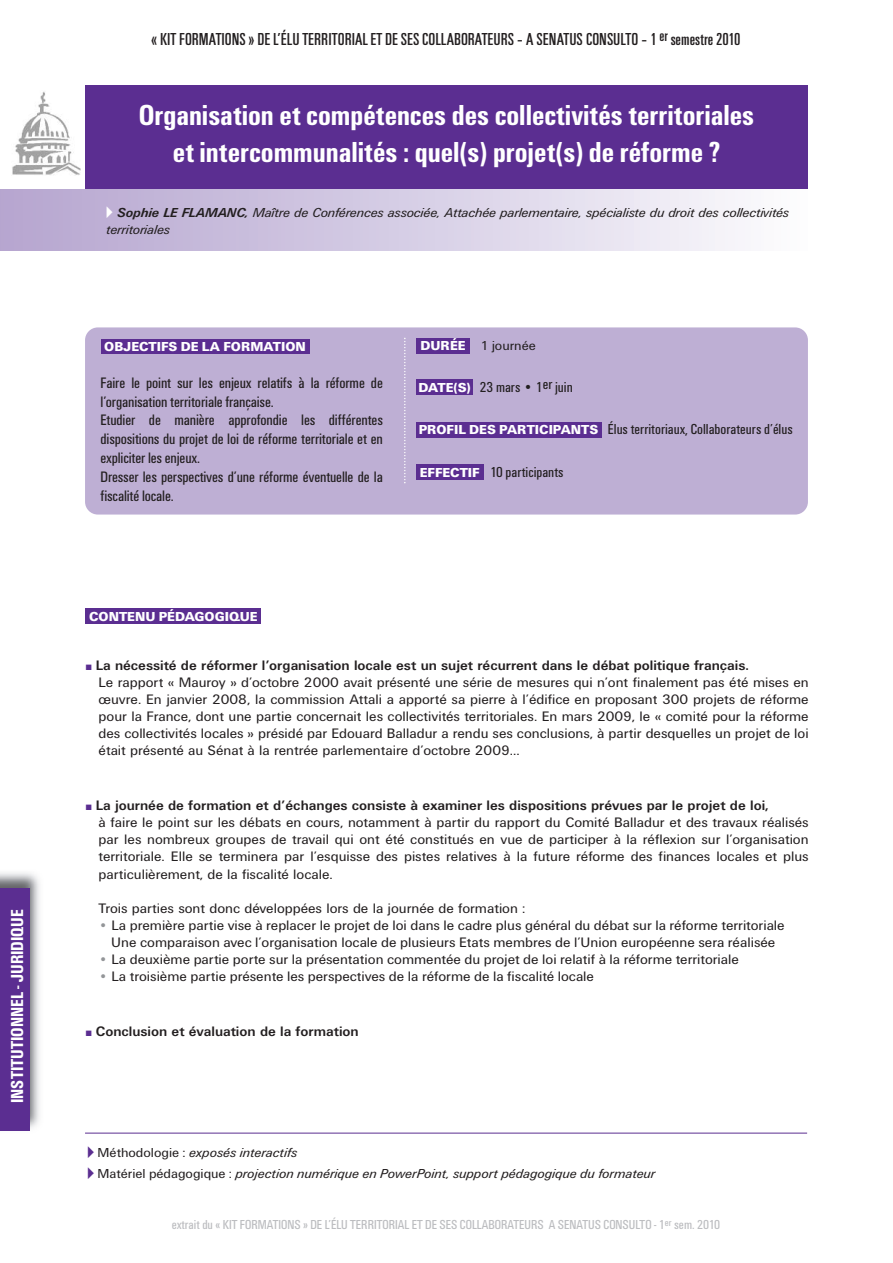
<style>
.page{position:relative;width:893px;height:1263px;background:#fff}
.page>*{position:absolute;margin:0;border:0;box-sizing:border-box;transform-origin:0 0}
.t1{font:700 condensed 30px/36px "Unitus T";color:#fff;text-align:center}
.t2{font:condensed 18px "Unitus T";color:#231f20}
.t3{font:700 condensed 18px "Unitus T";color:#fff}
.t4{font:condensed 15.75px/18.9px "Unitus T";letter-spacing:-.01em;color:#231f20}
.t5{font:condensed 15px "Unitus T";color:#231f20}
.t6{font:14.25px/17.1px "Unitus T";color:#231f20;text-align:justify}
.t7{font:700 14.25px "Unitus T";color:#231f20}
.t8{font:italic 13.5px/16.5px "Unitus T";letter-spacing:-.01em;color:#231f20}
.t9{font:condensed 13.5px "Unitus T";color:#bcbdc0}
.t10{font:900 13.5px "Unitus T";color:#fff}
.t11{font:13.5px "Unitus T";color:#231f20}
.s1{font-family:"European Pi Three";font-style:normal;color:#fff}
.s2{font-weight:700}
.s3{color:#939598}
.s4{font-family:"European Pi Three";font-style:normal;color:#5b2e91}
.s5{font-style:normal}
</style>
<div class="page">
<img style="left:0;top:872px;width:40px;height:257px">
<div style="left:0;top:888px;width:30px;height:243px;background:#5b2e91"></div>
<div style="left:0;top:174px;width:808px;height:77px;background:linear-gradient(to right,#b4a3cf,#fbfbfd)"></div>
<div style="left:85px;top:327px;width:723px;height:187px;background:#beafd4;border-radius:13px"></div>
<div style="left:85px;top:85px;width:723px;height:104px;background:#5b2e91"></div>
<div style="left:101px;top:340px;width:209px;height:14px;background:#5b2e91"></div>
<div style="left:416px;top:379px;width:57px;height:16px;background:#5b2e91"></div>
<div style="left:416px;top:338px;width:54px;height:15px;background:#5b2e91"></div>
<div style="left:416px;top:464px;width:67px;height:16px;background:#5b2e91"></div>
<div style="left:416px;top:422px;width:185px;height:15px;background:#5b2e91"></div>
<div style="left:86px;top:608px;width:175px;height:16px;background:#5b2e91"></div>
<svg style="left:404px;top:338px;width:2px;height:145px"></svg>
<div style="left:0;top:85px;width:85px;height:104px;background:#fff"></div>
<img style="left:12px;top:91px;width:69px;height:84px">
<hr style="left:85px;top:1133px;width:722px;height:1px;background:#5b2e91">
<p class="t3" style="left:6px;top:1103px;width:195px;rotate:-90deg">INSTITUTIONNEL - JURIDIQUE</p>
<p class="t2" style="left:151px;top:28px;width:591px">« KIT FORMATIONS » DEL’ÉLU TERRITORIAL ET DE SES COLLABORATEURS – A SENATUS CONSULTO– 1 <sup>er</sup> semestre2010</p>
<h1 class="t1" style="left:139px;top:97px;width:617px">Organisation et compétences des collectivités territoriales et intercommunalités : quel(s) projet(s) de réforme ?</h1>
<p class="t8" style="left:106px;top:204px;width:684px"><span class="s1">-</span> <span class="s2">Sophie LE FLAMANC,</span> Maître de Conférences associée, Attachée parlementaire, spécialiste du droit des collectivités territoriales</p>
<p class="t10" style="left:420px;top:337px;width:47px">DURÉE</p>
<p class="t10" style="left:104px;top:339px;width:203px">OBJECTIFS DE LA FORMATION</p>
<p class="t11" style="left:480px;top:338px;width:57px">1 journée</p>
<p class="t5" style="left:480px;top:378px;width:95px">23 mars • 1er juin</p>
<p class="t4" style="left:101px;top:373px;width:284px">Faire le point sur les enjeux relatifs à la réforme de l’organisation territoriale française.<br>Etudier de manière approfondie les différentes dispositions du projet de loi de réforme territoriale et en expliciter les enjeux.<br>Dresser les perspectives d’une réforme éventuelle de la fiscalité locale.</p>
<p class="t10" style="left:418px;top:379px;width:54px">DATE(S)</p>
<p class="t10" style="left:419px;top:422px;width:181px">PROFIL DES PARTICIPANTS</p>
<p class="t5" style="left:490px;top:463px;width:75px">10 participants</p>
<p class="t10" style="left:420px;top:464px;width:61px">EFFECTIF</p>
<p class="t5" style="left:608px;top:420px;width:186px">Élus territoriaux, Collaborateurs d’élus</p>
<p class="t10" style="left:89px;top:608px;width:170px">CONTENU PÉDAGOGIQUE</p>
<p class="t7" style="left:96px;top:656px;width:655px">La nécessité de réformer l’organisation locale est un sujet récurrent dans le débat politique français.</p>
<p class="t6" style="left:99px;top:673px;width:712px">Le rapport « Mauroy » d’octobre 2000 avait présenté une série de mesures qui n’ont finalement pas été mises en œuvre. En janvier 2008, la commission Attali a apporté sa pierre à l’édifice en proposant 300 projets de réforme pour la France, dont une partie concernait les collectivités territoriales. En mars 2009, le « comité pour la réforme des collectivités locales » présidé par Edouard Balladur a rendu ses conclusions, à partir desquelles un projet de loi était présenté au Sénat à la rentrée parlementaire d’octobre 2009...</p>
<p class="t7" style="left:96px;top:797px;width:674px">La journée de formation et d’échanges consiste à examiner les dispositions prévues par le projet de loi,</p>
<p class="t6" style="left:99px;top:814px;width:712px">à faire le point sur les débats en cours, notamment à partir du rapport du Comité Balladur et des travaux réalisés par les nombreux groupes de travail qui ont été constitués en vue de participer à la réflexion sur l’organisation territoriale. Elle se terminera par l’esquisse des pistes relatives à la future réforme des finances locales et plus particulièrement, de la fiscalité locale.</p>
<p class="t6" style="left:99px;top:899px;width:428px">Trois parties sont donc développées lors de la journée de formation :</p>
<p class="t6" style="left:99px;top:916px;width:688px;text-align:center"><span class="s3">•</span> La première partie vise à replacer le projet de loi dans le cadre plus général du débat sur la réforme territoriale<br>Une comparaison avec l’organisation locale de plusieurs Etats membres de l’Union européenne sera réalisée</p>
<p class="t6" style="left:99px;top:950px;width:642px"><span class="s3">•</span> La deuxième partie porte sur la présentation commentée du projet de loi relatif à la réforme territoriale</p>
<p class="t6" style="left:99px;top:968px;width:497px"><span class="s3">•</span> La troisième partie présente les perspectives de la réforme de la fiscalité locale</p>
<p class="t7" style="left:96px;top:1022px;width:264px">Conclusion et évaluation de la formation</p>
<p class="t8" style="left:87px;top:1144px;width:211px"><span class="s4">-</span> <span class="s5">Méthodologie :</span> exposés interactifs</p>
<p class="t8" style="left:87px;top:1165px;width:570px"><span class="s4">-</span> <span class="s5">Matériel pédagogique :</span> projection numérique en PowerPoint, support pédagogique du formateur</p>
<p class="t9" style="left:172px;top:1217px;width:550px">extrait du « KIT FORMATIONS » DE L’ÉLU TERRITORIAL ET DE SES COLLABORATEURS A SENATUS CONSULTO - 1<sup>er</sup> sem. 2010</p>
</div>
